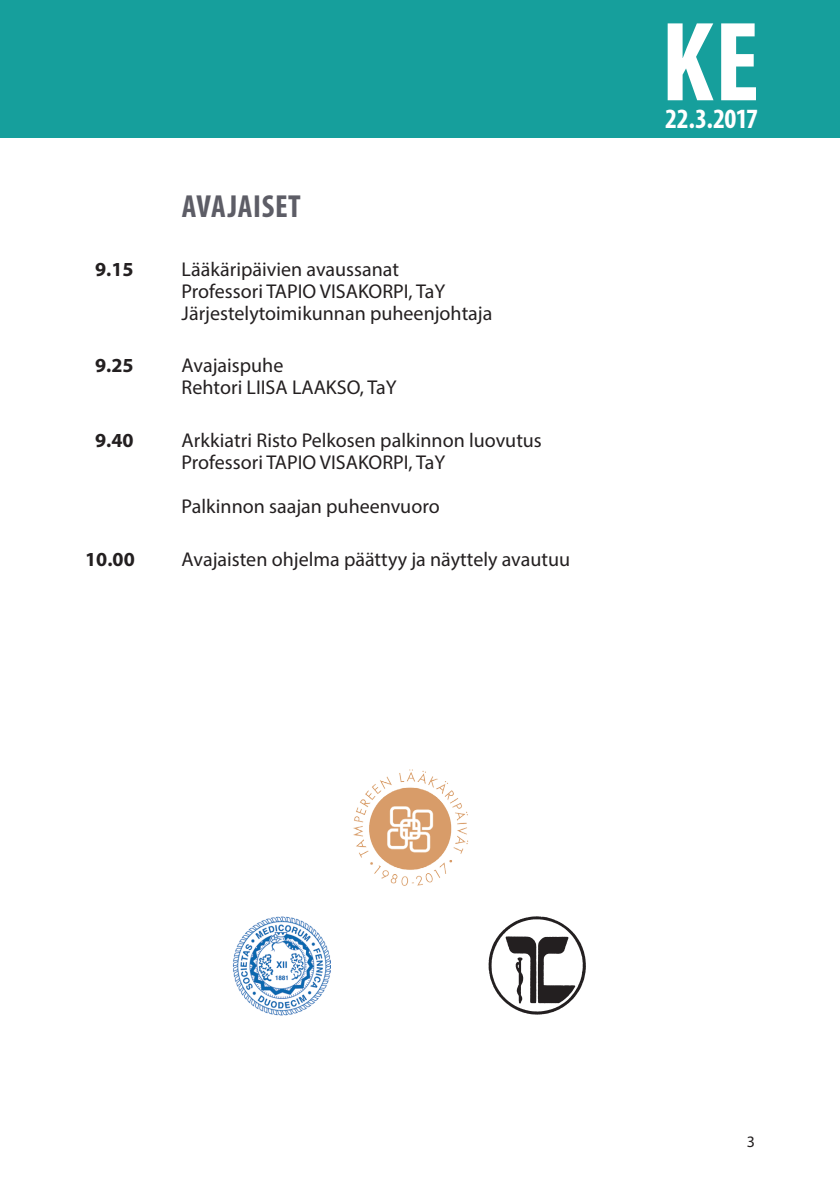
<style>
.page{position:relative;width:840px;height:1191px;background:#fff}
.page>*{position:absolute;margin:0;border:0;box-sizing:border-box;transform-origin:0 0}
.t1{font:700 condensed 114px "Myriad Pro";color:#fff}
.o1_L{font:700 condensed 32px "Myriad Pro";letter-spacing:.02em;color:#5d5d66}
.t2{font:700 condensed 28px "Myriad Pro";letter-spacing:-.02em;color:#fff}
.L2_L{font:20px "Myriad Pro";color:#231f20}
.L1_L{font:20px "Myriad Pro";color:#231f20}
.L1_L-2{font:700 20px "Myriad Pro";color:#231f20}
.ohj__le{font:16px "Myriad Pro";color:#231f20}
</style>
<div class="page">
<div style="left:0;top:0;width:839px;height:138px;background:#169f9c"></div>
<img style="left:488px;top:916px;width:98px;height:99px">
<img style="left:232px;top:917px;width:98px;height:98px">
<img style="left:353px;top:769px;width:116px;height:117px">
<p class="o1_L" style="left:182px;top:186px;width:120px">AVAJAISET</p>
<p class="L1_L-2" style="left:95px;top:256px;width:40px">9.15</p>
<p class="L1_L" style="left:181px;top:257px;width:219px">Lääkäripäivien avaussanat</p>
<p class="L2_L" style="left:181px;top:279px;width:265px">Professori TAPIO VISAKORPI, TaY</p>
<p class="L2_L" style="left:181px;top:301px;width:312px">Järjestelytoimikunnan puheenjohtaja</p>
<p class="L1_L-2" style="left:95px;top:352px;width:40px">9.25</p>
<p class="L1_L" style="left:181px;top:353px;width:103px">Avajaispuhe</p>
<p class="L2_L" style="left:181px;top:375px;width:216px">Rehtori LIISA LAAKSO, TaY</p>
<p class="L1_L-2" style="left:95px;top:427px;width:40px">9.40</p>
<p class="L1_L" style="left:181px;top:428px;width:361px">Arkkiatri Risto Pelkosen palkinnon luovutus</p>
<p class="L2_L" style="left:181px;top:450px;width:265px">Professori TAPIO VISAKORPI, TaY</p>
<p class="L2_L" style="left:181px;top:494px;width:259px">Palkinnon saajan puheenvuoro</p>
<p class="L1_L-2" style="left:85px;top:546px;width:51px">10.00</p>
<p class="L1_L" style="left:181px;top:546px;width:390px">Avajaisten ohjelma päättyy ja näyttely avautuu</p>
<h1 class="t1" style="left:660px;top:-9px;width:100px">KE</h1>
<h3 class="t2" style="left:664px;top:102px;width:94px">22.3.2017</h3>
<p class="ohj__le" style="left:746px;top:1132px;width:10px">3</p>
</div>
